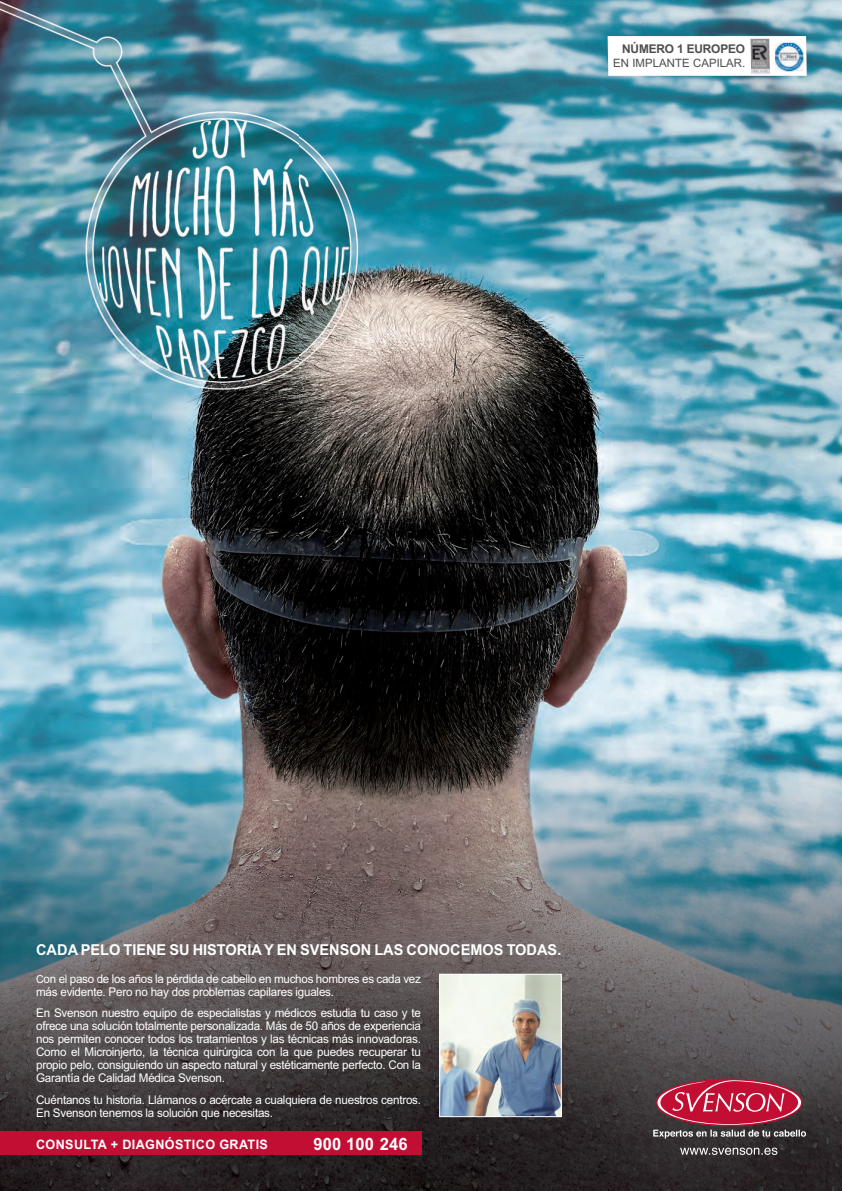
<style>
.page{position:relative;width:842px;height:1191px;background:#fff}
.page>*{position:absolute;margin:0;border:0;box-sizing:border-box;transform-origin:0 0}
.t1{font:17px "Arial Bold MT+JWXYER";letter-spacing:.01em;color:#fff}
.t2{font:15px "Arial Bold MT+JWXYER";color:#fff}
.t3{font:13px "Arial Bold MT+JWXYER";letter-spacing:.03em;color:#fff}
.t4{font:12px/13px "Arial MT+PZADYD";letter-spacing:-.02em;color:#fff}
.t5{font:12px "Arial Bold MT+JWXYER";color:#4d4d4d}
.t6{font:11.5px "Arial MT+PZADYD";color:#4d4d4d}
.s1{font-size:11px}
</style>
<div class="page">
<img style="left:0;top:0;width:842px;height:1191px">
<svg style="left:680px;top:1147px;width:97px;height:7px"></svg>
<svg style="left:653px;top:1080px;width:153px;height:58px;background:#9d3f53"></svg>
<div style="left:0;top:1131px;width:421px;height:23px;background:#c30e33"></div>
<img style="left:441px;top:976px;width:118px;height:138px">
<div style="left:439px;top:974px;width:122px;height:142px;border:1px solid #fff"></div>
<svg style="left:608px;top:36px;width:199px;height:40px"></svg>
<img style="left:775px;top:43px;width:29px;height:28px">
<img style="left:750px;top:39px;width:20px;height:35px">
<p class="t5" style="left:622px;top:40px;width:125px">NÚMERO 1 EUROPEO</p>
<p class="t6" style="left:613px;top:55px;width:134px">EN IMPLANTE CAPILAR.</p>
<p class="t2" style="left:36px;top:940px;width:527px">CADA PELO TIENE SU HISTORIA Y EN SVENSON LAS CONOCEMOS TODAS.</p>
<p class="t4" style="left:36px;top:972px;width:386px"><span class="s1">C</span>on el paso de los años la pérdida de cabello en muchos hombres es cada vez más evidente. Pero no hay dos problemas capilares iguales.</p>
<p class="t4" style="left:36px;top:1006px;width:386px;text-align:justify">En Svenson nuestro equipo de especialistas y médicos estudia tu caso y te ofrece una solución totalmente personalizada. Más de 50 años de experiencia nos permiten conocer todos los tratamientos y las técnicas más innovadoras.<br>Como el Microinjerto, la técnica quirúrgica con la que puedes recuperar tu propio pelo, consiguiendo un aspecto natural y estéticamente perfecto. Con la Garantía de Calidad Médica Svenson.</p>
<p class="t4" style="left:36px;top:1093px;width:386px">Cuéntanos tu historia. Llámanos o acércate a cualquiera de nuestros centros.<br>En Svenson tenemos la solución que necesitas.</p>
<p class="t3" style="left:36px;top:1135px;width:233px">CONSULTA + DIAGNÓSTICO GRATIS</p>
<h1 class="t1" style="left:313px;top:1133px;width:96px">900 100 246</h1>
</div>
